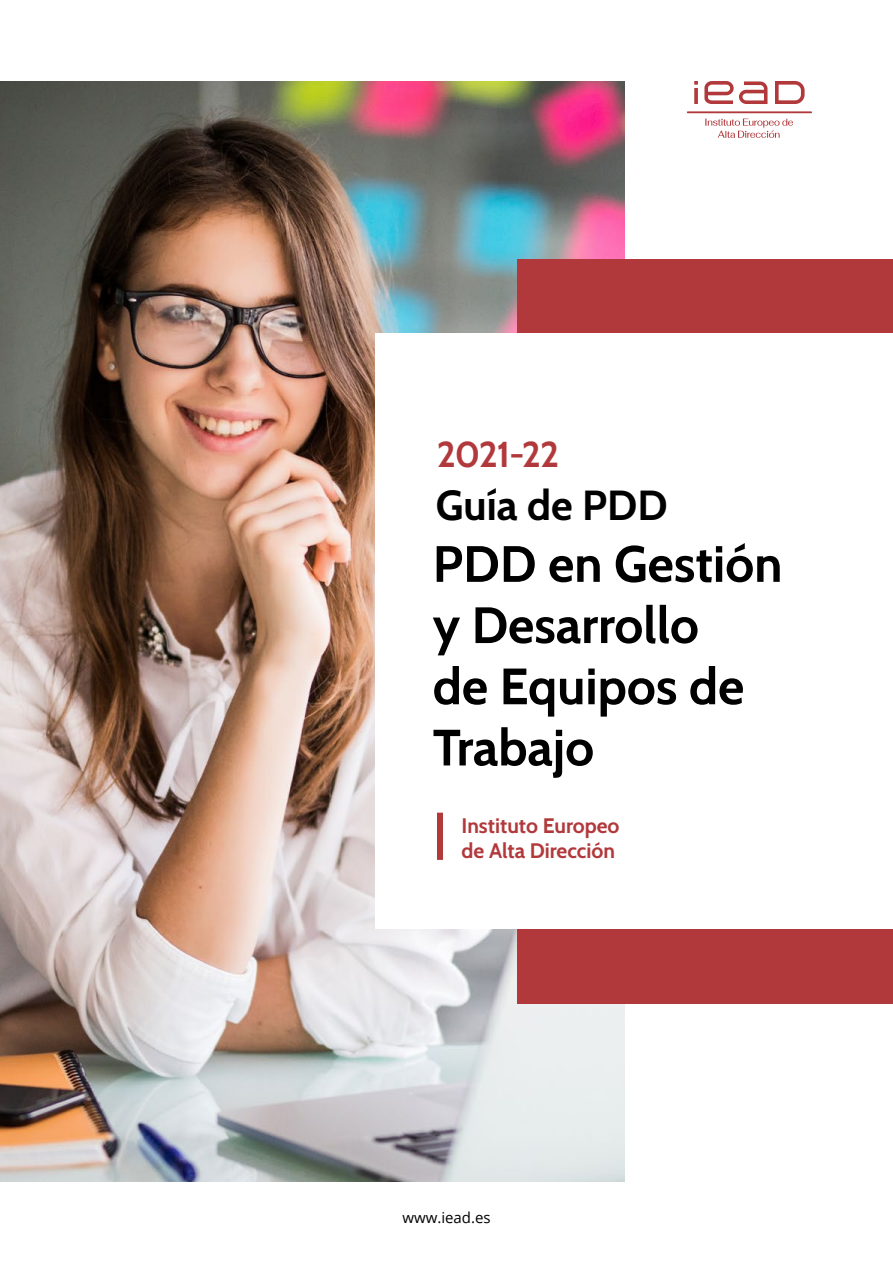
<style>
.page{position:relative;width:893px;height:1263px;background:#fff}
.page>*{position:absolute;margin:0;border:0;box-sizing:border-box;transform-origin:0 0}
.t1{font:51px/61.2px "Cabin";color:#000}
.t2{font:42px "Cabin";color:#000}
.t3{font:36px "Cabin";letter-spacing:-.03em;color:#b1393c}
.t4{font:21px/25.2px "Cabin";color:#b1393c}
.t5{font:15px "Open Sans";color:#000}
</style>
<div class="page">
<img style="left:0;top:81px;width:625px;height:1101px">
<div style="left:518px;top:259px;width:375px;height:744px;background:#b1393c"></div>
<div style="left:375px;top:334px;width:518px;height:595px;background:#fff"></div>
<div style="left:437px;top:813px;width:6px;height:47px;background:#b1393c"></div>
<svg style="left:687px;top:81px;width:125px;height:57px"></svg>
<p class="t3" style="left:437px;top:426px;width:124px">2021-22</p>
<p class="t2" style="left:436px;top:473px;width:233px">Guía de PDD</p>
<p class="t1" style="left:433px;top:530px;width:351px">PDD en Gestión y Desarrollo<br>de Equipos de<br>Trabajo</p>
<p class="t4" style="left:462px;top:811px;width:159px">Instituto Europeo de Alta Dirección</p>
<p class="t5" style="left:402px;top:1208px;width:90px">www.iead.es</p>
</div>
